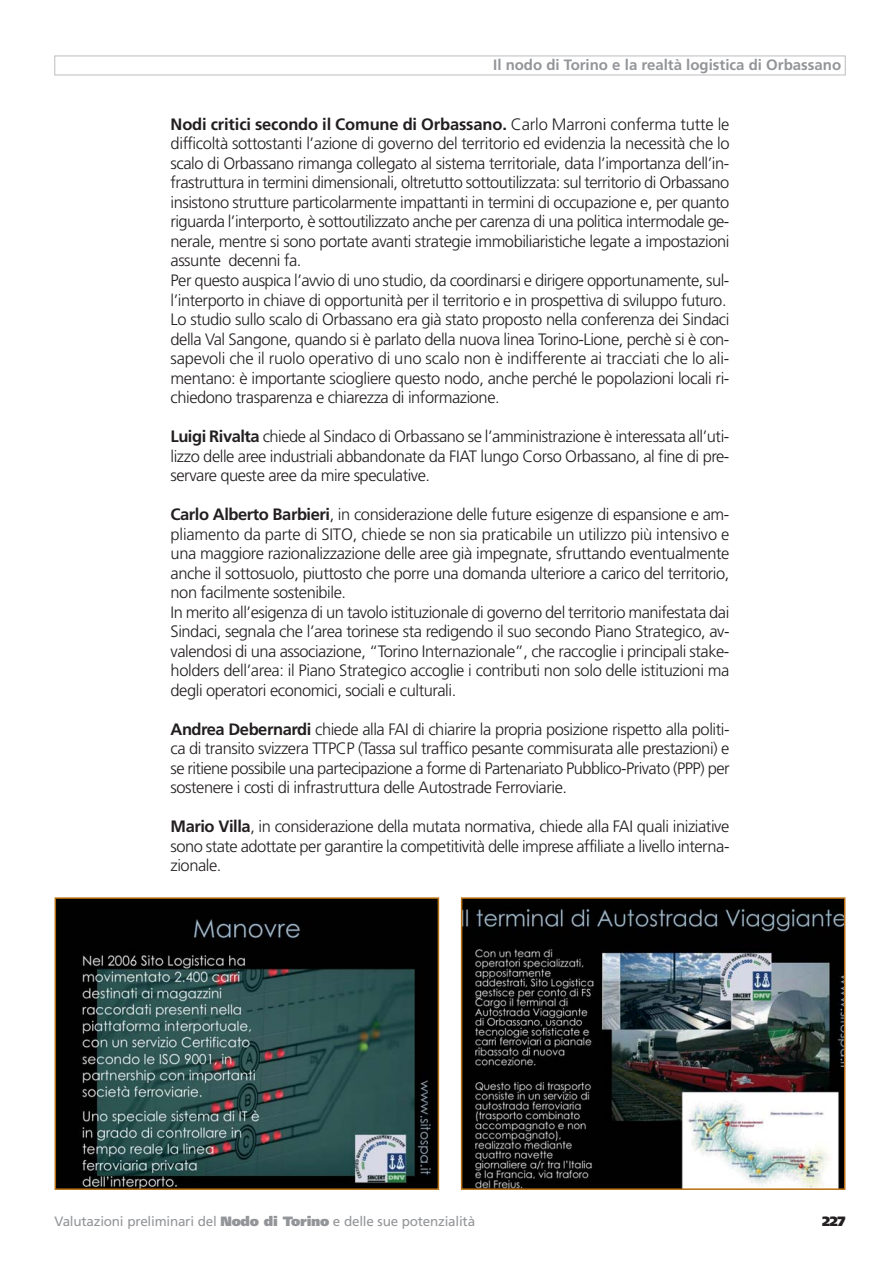
<style>
.page{position:relative;width:893px;height:1263px;background:#fff}
.page>*{position:absolute;margin:0;border:0;box-sizing:border-box;transform-origin:0 0}
.t1{font:300 16.5px/19.5px "Frutiger";letter-spacing:-.03em;color:#231f20;text-align:justify}
.t2{font:700 15px "Frutiger";color:#939598}
.t3{font:13.5px "Frutiger";letter-spacing:-.015em;color:#939598}
.t4{font:900 13.5px "Frutiger";color:#231f20}
.s1{font-weight:700}
.s2{font-weight:900}
</style>
<div class="page">
<div style="left:55px;top:56px;width:790px;height:19px;border:1px solid #bbbdc0"></div>
<img style="left:58px;top:900px;width:378px;height:287px">
<div style="left:55px;top:897px;width:384px;height:293px;border:2px solid #b76e10"></div>
<img style="left:464px;top:900px;width:378px;height:287px">
<div style="left:461px;top:897px;width:384px;height:293px;border:2px solid #b76e10"></div>
<p class="t2" style="left:493px;top:57px;width:350px">Il nodo di Torino e la realtà logistica di Orbassano</p>
<p class="t1" style="left:171px;top:115px;width:560px;text-align:left"><span class="s1">Nodi critici secondo il Comune di Orbassano.</span> Carlo Marroni conferma tutte le difficoltà sottostanti l’azione di governo del territorio ed evidenzia la necessità che lo scalo di Orbassano rimanga collegato al sistema territoriale, data l’importanza dell’in&shy;frastruttura in termini dimensionali, oltretutto sottoutilizzata: sul territorio di Orbassano insistono strutture particolarmente impattanti in termini di occupazione e, per quanto riguarda l’interporto, è sottoutilizzato anche per carenza di una politica intermodale ge&shy;nerale, mentre si sono portate avanti strategie immobiliaristiche legate a impostazioni assunte decenni fa.<br>Per questo auspica l’avvio di uno studio, da coordinarsi e dirigere opportunamente, sul&shy;l’interporto in chiave di opportunità per il territorio e in prospettiva di sviluppo futuro.<br>Lo studio sullo scalo di Orbassano era già stato proposto nella conferenza dei Sindaci della Val Sangone, quando si è parlato della nuova linea Torino-Lione, perchè si è con&shy;sapevoli che il ruolo operativo di uno scalo non è indifferente ai tracciati che lo ali&shy;mentano: è importante sciogliere questo nodo, anche perché le popolazioni locali ri&shy;chiedono trasparenza e chiarezza di informazione.</p>
<p class="t1" style="left:171px;top:427px;width:560px"><span class="s1">Luigi Rivalta</span> chiede al Sindaco di Orbassano se l’amministrazione è interessata all’uti&shy;lizzo delle aree industriali abbandonate da FIAT lungo Corso Orbassano, al fine di pre&shy;servare queste aree da mire speculative.</p>
<p class="t1" style="left:171px;top:505px;width:560px;text-align:left"><span class="s1">Carlo Alberto Barbieri</span>, in considerazione delle future esigenze di espansione e am&shy;pliamento da parte di SITO, chiede se non sia praticabile un utilizzo più intensivo e una maggiore razionalizzazione delle aree già impegnate, sfruttando eventualmente anche il sottosuolo, piuttosto che porre una domanda ulteriore a carico del territorio, non facilmente sostenibile.<br>In merito all’esigenza di un tavolo istituzionale di governo del territorio manifestata dai Sindaci, segnala che l’area torinese sta redigendo il suo secondo Piano Strategico, av&shy;valendosi di una associazione, “Torino Internazionale”, che raccoglie i principali stake&shy;holders dell’area: il Piano Strategico accoglie i contributi non solo delle istituzioni ma degli operatori economici, sociali e culturali.</p>
<p class="t1" style="left:171px;top:720px;width:560px"><span class="s1">Andrea Debernardi</span> chiede alla FAI di chiarire la propria posizione rispetto alla politi&shy;ca di transito svizzera TTPCP (Tassa sul traffico pesante commisurata alle prestazioni) e se ritiene possibile una partecipazione a forme di Partenariato Pubblico-Privato (PPP) per sostenere i costi di infrastruttura delle Autostrade Ferroviarie.</p>
<p class="t1" style="left:171px;top:817px;width:560px"><span class="s1">Mario Villa</span>, in considerazione della mutata normativa, chiede alla FAI quali iniziative sono state adottate per garantire la competitività delle imprese affiliate a livello interna&shy;zionale.</p>
<p class="t3" style="left:55px;top:1214px;width:422px">Valutazioni preliminari del <span class="s2">Nodo di Torino</span> e delle sue potenzialità</p>
<p class="t4" style="left:822px;top:1214px;width:25px">227</p>
</div>
